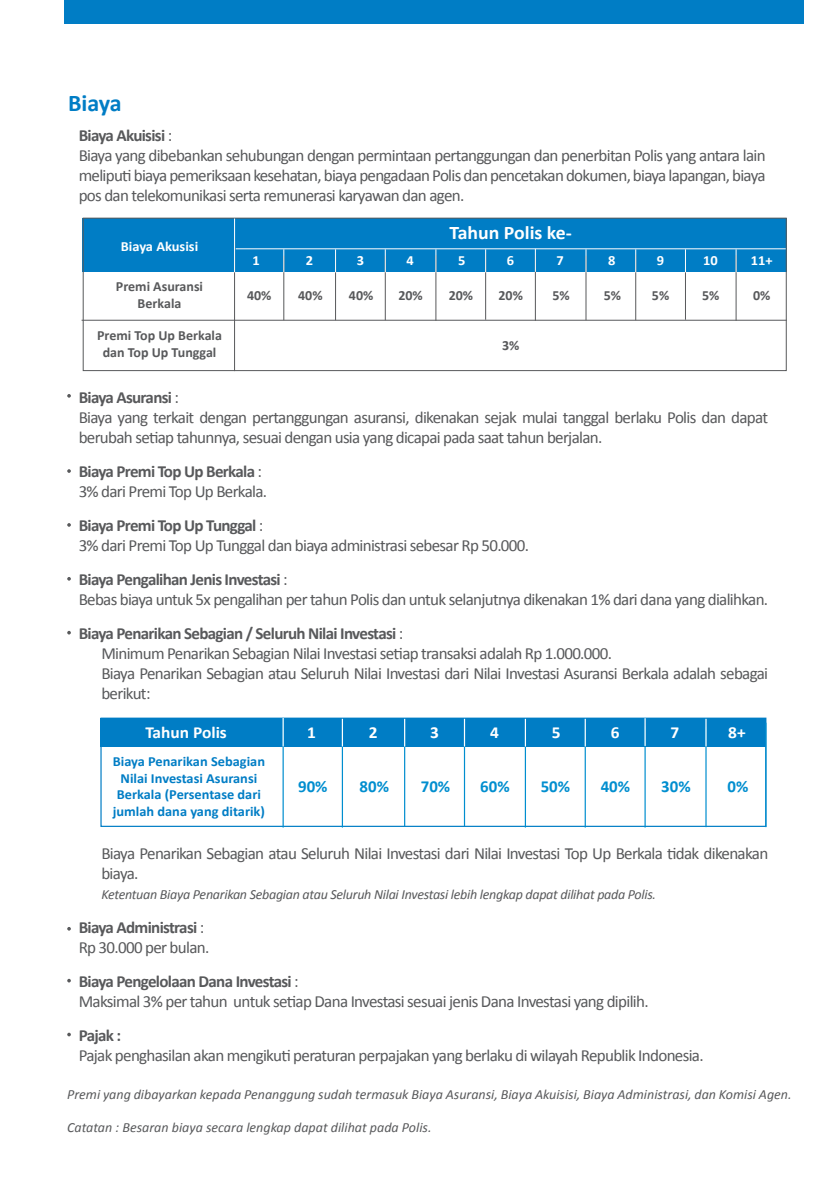
<style>
.page{position:relative;width:840px;height:1191px;background:#fff}
.page>*{position:absolute;margin:0;border:0;box-sizing:border-box;transform-origin:0 0}
.t1{font:700 24px "Calibri";letter-spacing:-.01em;color:#007dc5}
.t2{font:700 19.2px "Calibri";color:#fff}
.t3{font:17px/20px "Calibri";letter-spacing:-.04em;color:#58595b}
.t4{font:700 17px "Calibri";letter-spacing:-.04em;color:#58595b}
.t5{font:700 16.8px "Calibri";color:#008ecf}
.t6{font:700 16.8px "Calibri";color:#fff}
.t7{font:italic 14px "Calibri";color:#58595b}
.t8{font:italic 14px "Calibri";letter-spacing:-.02em;color:#58595b}
.t9{font:700 14px/16.8px "Calibri";color:#007dc5;text-align:center}
.t10{font:700 14px/16.8px "Calibri";color:#58595b;text-align:center}
.t11{font:700 14px "Calibri";color:#fff}
.s1{font-weight:400}
</style>
<div class="page">
<div style="left:64px;top:0;width:739px;height:23px;background:#007dc5"></div>
<svg style="left:67px;top:394px;width:4px;height:4px"></svg>
<svg style="left:67px;top:469px;width:4px;height:4px"></svg>
<div style="left:100px;top:717px;width:665px;height:29px;background:#007dc5"></div>
<div style="left:100px;top:717px;width:666px;height:110px;border:1px solid #007dc5"></div>
<hr style="left:282px;top:717px;width:1px;height:110px;background:#008ecf">
<hr style="left:341px;top:727px;width:2px;height:100px;background:#008ecf">
<hr style="left:341px;top:719px;width:2px;height:27px;background:#fff">
<svg style="left:282px;top:717px;width:1px;height:29px"></svg>
<hr style="left:404px;top:725px;width:1px;height:101px;background:#008ecf">
<svg style="left:404px;top:719px;width:1px;height:27px"></svg>
<hr style="left:463px;top:724px;width:2px;height:102px;background:#008ecf">
<hr style="left:463px;top:719px;width:2px;height:27px;background:#fff">
<hr style="left:524px;top:726px;width:1px;height:101px;background:#008ecf">
<svg style="left:524px;top:719px;width:1px;height:27px"></svg>
<hr style="left:584px;top:724px;width:1px;height:103px;background:#008ecf">
<svg style="left:584px;top:719px;width:1px;height:27px"></svg>
<hr style="left:644px;top:726px;width:1px;height:101px;background:#008ecf">
<svg style="left:644px;top:718px;width:1px;height:28px"></svg>
<hr style="left:705px;top:727px;width:1px;height:100px;background:#008ecf">
<svg style="left:705px;top:719px;width:1px;height:27px"></svg>
<hr style="left:764px;top:722px;width:2px;height:105px;background:#008ecf">
<svg style="left:67px;top:523px;width:4px;height:4px"></svg>
<svg style="left:67px;top:577px;width:4px;height:3px"></svg>
<svg style="left:67px;top:631px;width:4px;height:3px"></svg>
<svg style="left:67px;top:927px;width:4px;height:3px"></svg>
<svg style="left:67px;top:978px;width:4px;height:4px"></svg>
<svg style="left:67px;top:1032px;width:4px;height:4px"></svg>
<div style="left:83px;top:218px;width:703px;height:54px;background:#007dc5"></div>
<div style="left:83px;top:218px;width:703px;height:153px;border:1px solid #58595b"></div>
<hr style="left:235px;top:248px;width:550px;height:1px;background:#fff">
<hr style="left:234px;top:242px;width:1px;height:129px;background:#58595b">
<hr style="left:283px;top:256px;width:1px;height:64px;background:#58595b">
<svg style="left:283px;top:249px;width:1px;height:23px"></svg>
<hr style="left:234px;top:218px;width:1px;height:54px;background:#fff">
<hr style="left:335px;top:255px;width:1px;height:65px;background:#58595b">
<svg style="left:335px;top:249px;width:1px;height:23px"></svg>
<hr style="left:384px;top:256px;width:1px;height:64px;background:#58595b">
<svg style="left:384px;top:249px;width:1px;height:23px"></svg>
<hr style="left:435px;top:255px;width:1px;height:66px;background:#58595b">
<svg style="left:435px;top:249px;width:1px;height:23px"></svg>
<hr style="left:485px;top:254px;width:1px;height:66px;background:#58595b">
<svg style="left:485px;top:249px;width:1px;height:23px"></svg>
<hr style="left:534px;top:255px;width:1px;height:66px;background:#58595b">
<svg style="left:534px;top:249px;width:1px;height:23px"></svg>
<hr style="left:585px;top:256px;width:1px;height:64px;background:#58595b">
<svg style="left:585px;top:249px;width:1px;height:23px"></svg>
<hr style="left:635px;top:255px;width:1px;height:65px;background:#58595b">
<svg style="left:635px;top:249px;width:1px;height:23px"></svg>
<hr style="left:684px;top:256px;width:1px;height:64px;background:#58595b">
<svg style="left:684px;top:249px;width:1px;height:23px"></svg>
<hr style="left:735px;top:255px;width:1px;height:66px;background:#58595b">
<svg style="left:735px;top:249px;width:1px;height:23px"></svg>
<hr style="left:81px;top:320px;width:705px;height:1px;background:#58595b">
<p class="t1" style="left:68px;top:88px;width:55px">Biaya</p>
<p class="t4" style="left:79px;top:124px;width:95px">Biaya Akuisisi <span class="s1">:</span></p>
<p class="t3" style="left:79px;top:145px;width:688px;text-align:justify">Biaya yang dibebankan sehubungan dengan permintaan pertanggungan dan penerbitan Polis yang antara lain meliputi biaya pemeriksaan kesehatan, biaya pengadaan Polis dan pencetakan dokumen, biaya lapangan, biaya pos dan telekomunikasi serta remunerasi karyawan dan agen.</p>
<p class="t11" style="left:121px;top:237px;width:79px">Biaya Akusisi</p>
<p class="t10" style="left:116px;top:278px;width:89px">Premi Asuransi<br>Berkala</p>
<p class="t11" style="left:252px;top:251px;width:9px">1</p>
<p class="t2" style="left:449px;top:220px;width:124px">Tahun Polis ke-</p>
<p class="t11" style="left:306px;top:251px;width:9px">2</p>
<p class="t11" style="left:356px;top:251px;width:9px">3</p>
<p class="t11" style="left:406px;top:251px;width:9px">4</p>
<p class="t11" style="left:457px;top:251px;width:9px">5</p>
<p class="t11" style="left:506px;top:251px;width:9px">6</p>
<p class="t11" style="left:556px;top:251px;width:9px">7</p>
<p class="t11" style="left:607px;top:251px;width:9px">8</p>
<p class="t11" style="left:656px;top:251px;width:9px">9</p>
<p class="t11" style="left:702px;top:251px;width:16px">10</p>
<p class="t11" style="left:750px;top:251px;width:23px">11+</p>
<p class="t10" style="left:247px;top:286px;width:26px">40%</p>
<p class="t10" style="left:298px;top:287px;width:26px">40%</p>
<p class="t10" style="left:349px;top:287px;width:26px">40%</p>
<p class="t10" style="left:398px;top:287px;width:26px">20%</p>
<p class="t10" style="left:448px;top:287px;width:26px">20%</p>
<p class="t10" style="left:498px;top:287px;width:26px">20%</p>
<p class="t10" style="left:552px;top:286px;width:19px">5%</p>
<p class="t10" style="left:603px;top:287px;width:19px">5%</p>
<p class="t10" style="left:651px;top:286px;width:19px">5%</p>
<p class="t10" style="left:701px;top:287px;width:19px">5%</p>
<p class="t10" style="left:752px;top:287px;width:19px">0%</p>
<p class="t10" style="left:97px;top:327px;width:126px">Premi Top Up Berkala dan Top Up Tunggal</p>
<p class="t10" style="left:501px;top:337px;width:19px">3%</p>
<p class="t4" style="left:79px;top:386px;width:102px">Biaya Asuransi <span class="s1">:</span></p>
<p class="t3" style="left:79px;top:407px;width:690px">Biaya yang terkait dengan pertanggungan asuransi, dikenakan sejak mulai tanggal berlaku Polis dan dapat berubah setiap tahunnya, sesuai dengan usia yang dicapai pada saat tahun berjalan.</p>
<p class="t4" style="left:79px;top:460px;width:185px">Biaya Premi Top Up Berkala <span class="s1">:</span></p>
<p class="t3" style="left:79px;top:481px;width:190px">3% dari Premi Top Up Berkala.</p>
<p class="t4" style="left:79px;top:514px;width:186px">Biaya Premi Top Up Tunggal <span class="s1">:</span></p>
<p class="t3" style="left:79px;top:535px;width:451px">3% dari Premi Top Up Tunggal dan biaya administrasi sebesar Rp 50.000.</p>
<p class="t4" style="left:79px;top:568px;width:210px">Biaya Pengalihan Jenis Investasi <span class="s1">:</span></p>
<p class="t3" style="left:79px;top:589px;width:690px">Bebas biaya untuk 5x pengalihan per tahun Polis dan untuk selanjutnya dikenakan 1% dari dana yang dialihkan.</p>
<p class="t4" style="left:79px;top:622px;width:326px">Biaya Penarikan Sebagian / Seluruh Nilai Investasi <span class="s1">:</span></p>
<p class="t3" style="left:101px;top:643px;width:512px">Minimum Penarikan Sebagian Nilai Investasi setiap transaksi adalah Rp 1.000.000.</p>
<p class="t3" style="left:101px;top:663px;width:668px">Biaya Penarikan Sebagian atau Seluruh Nilai Investasi dari Nilai Investasi Asuransi Berkala adalah sebagai berikut:</p>
<p class="t6" style="left:145px;top:722px;width:83px">Tahun Polis</p>
<p class="t6" style="left:307px;top:721px;width:10px">1</p>
<p class="t6" style="left:369px;top:721px;width:10px">2</p>
<p class="t6" style="left:430px;top:721px;width:10px">3</p>
<p class="t6" style="left:489px;top:721px;width:10px">4</p>
<p class="t6" style="left:551px;top:721px;width:10px">5</p>
<p class="t6" style="left:610px;top:721px;width:10px">6</p>
<p class="t6" style="left:670px;top:721px;width:10px">7</p>
<p class="t6" style="left:727px;top:721px;width:19px">8+</p>
<p class="t9" style="left:113px;top:753px;width:154px">Biaya Penarikan Sebagian<br>Nilai Investasi Asuransi<br>Berkala (Persentase dari jumlah dana yang ditarik)</p>
<p class="t5" style="left:298px;top:776px;width:31px">90%</p>
<p class="t5" style="left:359px;top:776px;width:31px">80%</p>
<p class="t5" style="left:420px;top:776px;width:31px">70%</p>
<p class="t5" style="left:480px;top:776px;width:31px">60%</p>
<p class="t5" style="left:540px;top:776px;width:31px">50%</p>
<p class="t5" style="left:600px;top:776px;width:31px">40%</p>
<p class="t5" style="left:661px;top:776px;width:31px">30%</p>
<p class="t5" style="left:727px;top:776px;width:22px">0%</p>
<p class="t3" style="left:101px;top:843px;width:668px">Biaya Penarikan Sebagian atau Seluruh Nilai Investasi dari Nilai Investasi Top Up Berkala tidak dikenakan biaya.</p>
<p class="t8" style="left:101px;top:884px;width:556px">Ketentuan Biaya Penarikan Sebagian atau Seluruh Nilai Investasi lebih lengkap dapat dilihat pada Polis.</p>
<p class="t4" style="left:79px;top:916px;width:127px">Biaya Administrasi <span class="s1">:</span></p>
<p class="t3" style="left:79px;top:937px;width:132px">Rp 30.000 per bulan.</p>
<p class="t4" style="left:79px;top:970px;width:221px">Biaya Pengelolaan Dana Investasi <span class="s1">:</span></p>
<p class="t3" style="left:79px;top:991px;width:571px">Maksimal 3% per tahun untuk setiap Dana Investasi sesuai jenis Dana Investasi yang dipilih.</p>
<p class="t4" style="left:79px;top:1024px;width:44px">Pajak :</p>
<p class="t3" style="left:79px;top:1045px;width:626px">Pajak penghasilan akan mengikuti peraturan perpajakan yang berlaku di wilayah Republik Indonesia.</p>
<p class="t7" style="left:67px;top:1084px;width:725px">Premi yang dibayarkan kepada Penanggung sudah termasuk Biaya Asuransi, Biaya Akuisisi, Biaya Administrasi, dan Komisi Agen.</p>
<p class="t7" style="left:67px;top:1118px;width:365px">Catatan : Besaran biaya secara lengkap dapat dilihat pada Polis.</p>
</div>
